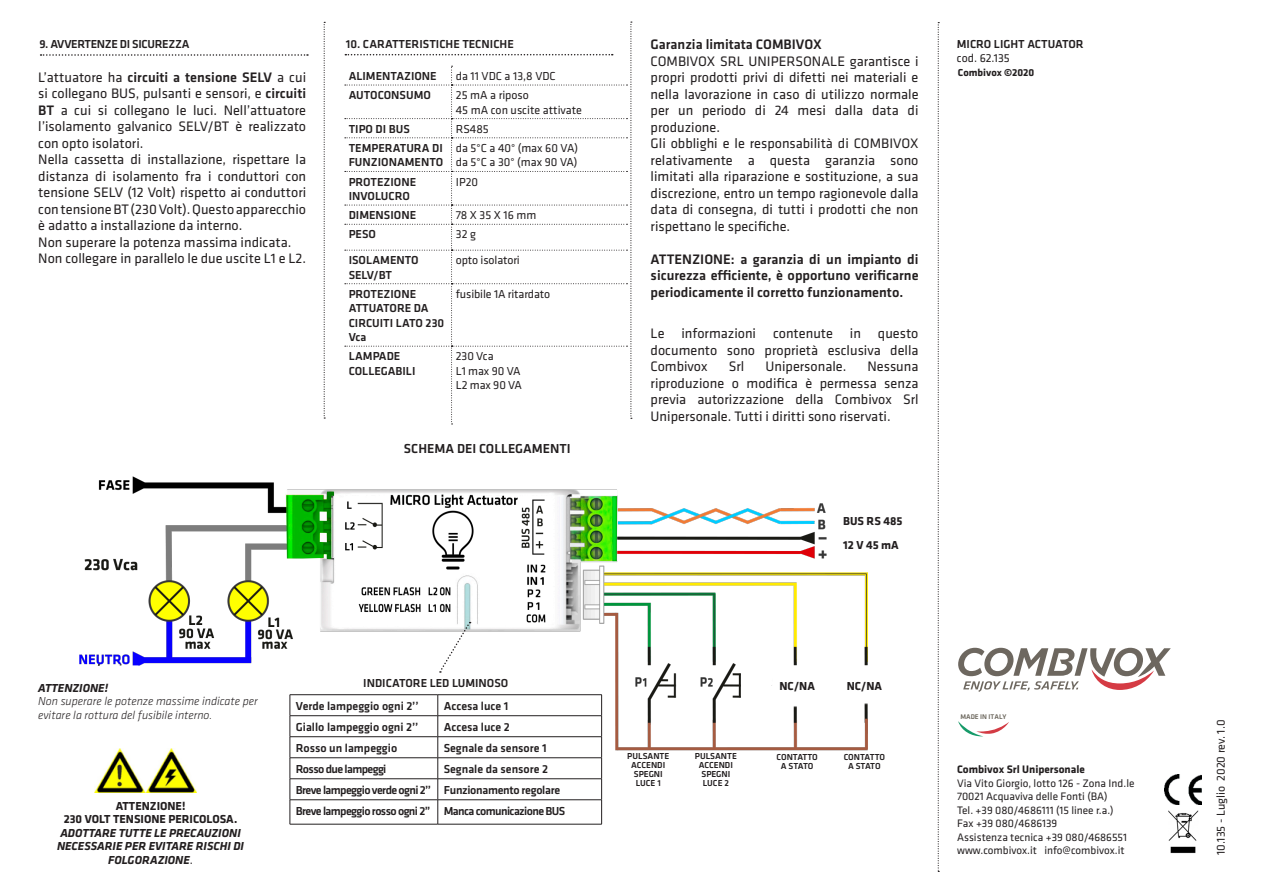
<style>
.page{position:relative;width:1263px;height:893px;background:#fff}
.page>*{position:absolute;margin:0;border:0;box-sizing:border-box;transform-origin:0 0}
.t1{font:14.25px/16.5px "Klavika";color:#231f20;text-align:justify}
.t2{font:500 14.25px/16.5px "Klavika";color:#231f20;text-align:justify}
.t3{font:500 13.5px "Klavika";color:#231f20}
.t4{font:500 12px/14.4px "Klavika";color:#231f20}
.t5{font:12px "Klavika";color:#231f20}
.t6{font:italic 700 12px/13.5px "Klavika";color:#231f20;text-align:center}
.t7{font:500 12px "Klavika";letter-spacing:-.05em;color:#231f20}
.t8{font:italic 300 12px/13.5px "Klavika";color:#231f20}
.t9{font:500 12px "Klavika";letter-spacing:-.025em;color:#231f20}
.t10{font:700 12px "Klavika";color:#231f20}
.t11{font:11.25px "Klavika";color:#231f20}
.t12{font:700 11.25px "Klavika";color:#231f20}
.t13{font:700 10.5px "Klavika";color:#231f20}
.t14{font:500 9px "Klavika";color:#231f20}
.t15{font:500 7.05px "Klavika";color:#6c675d}
.s1{font-weight:500}
.s2{font-style:normal}
.s3{font-weight:400;font-style:normal}
</style>
<div class="page">
<svg style="left:324px;top:22px;width:1px;height:397px"></svg>
<svg style="left:938px;top:22px;width:1px;height:850px"></svg>
<svg style="left:345px;top:22px;width:287px;height:403px"></svg>
<svg style="left:958px;top:648px;width:213px;height:44px"></svg>
<svg style="left:958px;top:721px;width:51px;height:15px"></svg>
<img style="left:1164px;top:774px;width:38px;height:30px">
<img style="left:1168px;top:811px;width:30px;height:42px">
<svg style="left:41px;top:54px;width:267px;height:2px"></svg>
<img style="left:79px;top:476px;width:789px;height:311px">
<svg style="left:439px;top:622px;width:32px;height:51px"></svg>
<hr style="left:290px;top:694px;width:148px;height:1px;background:#231f20">
<hr style="left:438px;top:694px;width:164px;height:1px;background:#231f20">
<hr style="left:290px;top:715px;width:148px;height:1px;background:#231f20">
<hr style="left:438px;top:715px;width:164px;height:1px;background:#231f20">
<hr style="left:290px;top:736px;width:148px;height:1px;background:#231f20">
<hr style="left:438px;top:736px;width:164px;height:1px;background:#231f20">
<hr style="left:290px;top:757px;width:148px;height:1px;background:#231f20">
<hr style="left:438px;top:757px;width:164px;height:1px;background:#231f20">
<hr style="left:290px;top:778px;width:148px;height:1px;background:#231f20">
<hr style="left:438px;top:778px;width:164px;height:1px;background:#231f20">
<hr style="left:290px;top:799px;width:148px;height:1px;background:#231f20">
<svg style="left:290px;top:695px;width:1px;height:129px"></svg>
<hr style="left:438px;top:799px;width:164px;height:1px;background:#231f20">
<svg style="left:437px;top:695px;width:1px;height:129px"></svg>
<svg style="left:601px;top:695px;width:1px;height:129px"></svg>
<hr style="left:290px;top:824px;width:148px;height:1px;background:#231f20">
<hr style="left:438px;top:824px;width:164px;height:1px;background:#231f20">
<img style="left:94px;top:748px;width:103px;height:45px">
<p class="t9" style="left:39px;top:37px;width:152px">9. AVVERTENZE DI SICUREZZA</p>
<p class="t1" style="left:38px;top:69px;width:269px">L’attuatore ha <span class="s1">circuiti a tensione SELV</span> a cui si collegano BUS, pulsanti e sensori, e <span class="s1">circuiti BT</span> a cui si collegano le luci. Nell’attuatore l’isolamento galvanico SELV/BT è realizzato con opto isolatori.</p>
<p class="t1" style="left:38px;top:152px;width:269px">Nella cassetta di installazione, rispettare la distanza di isolamento fra i conduttori con tensione SELV (12 Volt) rispetto ai conduttori con tensione BT (230 Volt). Questo apparecchio è adatto a installazione da interno.</p>
<p class="t1" style="left:38px;top:234px;width:255px">Non superare la potenza massima indicata.</p>
<p class="t1" style="left:38px;top:251px;width:269px">Non collegare in parallelo le due uscite L1 e L2.</p>
<p class="t4" style="left:346px;top:37px;width:170px">10. CARATTERISTICHE TECNICHE</p>
<p class="t4" style="left:349px;top:69px;width:90px">ALIMENTAZIONE</p>
<p class="t5" style="left:456px;top:69px;width:101px">da 11 VDC a 13,8 VDC</p>
<p class="t4" style="left:349px;top:88px;width:84px">AUTOCONSUMO</p>
<p class="t5" style="left:456px;top:89px;width:75px">25 mA a riposo</p>
<p class="t5" style="left:456px;top:103px;width:128px">45 mA con uscite attivate</p>
<p class="t4" style="left:349px;top:122px;width:63px">TIPO DI BUS</p>
<p class="t5" style="left:456px;top:122px;width:34px">RS485</p>
<p class="t4" style="left:349px;top:141px;width:96px">TEMPERATURA DI</p>
<p class="t4" style="left:349px;top:155px;width:96px">FUNZIONAMENTO</p>
<p class="t5" style="left:456px;top:141px;width:124px">da 5°C a 40° (max 60 VA)</p>
<p class="t5" style="left:456px;top:156px;width:123px">da 5°C a 30° (max 90 VA)</p>
<p class="t4" style="left:349px;top:175px;width:69px">PROTEZIONE</p>
<p class="t4" style="left:349px;top:189px;width:63px">INVOLUCRO</p>
<p class="t5" style="left:456px;top:175px;width:24px">IP20</p>
<p class="t4" style="left:349px;top:208px;width:69px">DIMENSIONE</p>
<p class="t5" style="left:456px;top:209px;width:82px">78 X 35 X 16 mm</p>
<p class="t4" style="left:349px;top:227px;width:29px">PESO</p>
<p class="t5" style="left:456px;top:228px;width:22px">32 g</p>
<p class="t4" style="left:349px;top:253px;width:71px">ISOLAMENTO</p>
<p class="t4" style="left:349px;top:268px;width:45px">SELV/BT</p>
<p class="t5" style="left:456px;top:254px;width:66px">opto isolatori</p>
<p class="t4" style="left:349px;top:287px;width:69px">PROTEZIONE</p>
<p class="t4" style="left:349px;top:301px;width:97px">ATTUATORE DA<br>CIRCUITI LATO 230<br>Vca</p>
<p class="t5" style="left:456px;top:287px;width:96px">fusibile 1A ritardato</p>
<p class="t4" style="left:349px;top:349px;width:68px">LAMPADE<br>COLLEGABILI</p>
<p class="t5" style="left:456px;top:350px;width:39px">230 Vca</p>
<p class="t5" style="left:456px;top:364px;width:66px">L1 max 90 VA</p>
<p class="t5" style="left:456px;top:379px;width:68px">L2 max 90 VA</p>
<p class="t3" style="left:404px;top:442px;width:168px">SCHEMA DEI COLLEGAMENTI</p>
<p class="t2" style="left:651px;top:37px;width:173px">Garanzia limitata COMBIVOX</p>
<p class="t1" style="left:651px;top:53px;width:269px">COMBIVOX SRL UNIPERSONALE garantisce i propri prodotti privi di difetti nei materiali e nella lavorazione in caso di utilizzo normale per un periodo di 24 mesi dalla data di produzione.</p>
<p class="t1" style="left:651px;top:136px;width:269px">Gli obblighi e le responsabilità di COMBIVOX relativamente a questa garanzia sono limitati alla riparazione e sostituzione, a sua discrezione, entro un tempo ragionevole dalla data di consegna, di tutti i prodotti che non rispettano le specifiche.</p>
<p class="t2" style="left:651px;top:251px;width:269px">ATTENZIONE: a garanzia di un impianto di sicurezza efficiente, è opportuno verificarne periodicamente il corretto funzionamento.</p>
<p class="t1" style="left:651px;top:326px;width:269px">Le informazioni contenute in questo documento sono proprietà esclusiva della Combivox</p>
<p class="t1" style="left:729px;top:359px;width:17px">Srl</p>
<p class="t1" style="left:765px;top:359px;width:82px">Unipersonale.</p>
<p class="t1" style="left:651px;top:359px;width:269px;text-indent:217px">Nessuna riproduzione o modifica è permessa senza previa autorizzazione della Combivox Srl Unipersonale. Tutti i diritti sono riservati.</p>
<p class="t10" style="left:843px;top:514px;width:61px">BUS RS 485</p>
<p class="t10" style="left:843px;top:538px;width:57px">12 V 45 mA</p>
<p class="t4" style="left:957px;top:37px;width:128px">MICRO LIGHT ACTUATOR</p>
<p class="t5" style="left:957px;top:52px;width:54px">cod. 62.135</p>
<p class="t13" style="left:958px;top:66px;width:78px">Combivox ©2020</p>
<p class="t6" style="left:38px;top:681px;width:71px">ATTENZIONE!</p>
<p class="t8" style="left:38px;top:695px;width:221px">Non superare le potenze massime indicate per evitare la rottura del fusibile interno.</p>
<p class="t10" style="left:116px;top:799px;width:71px">ATTENZIONE!</p>
<p class="t6" style="left:57px;top:813px;width:188px"><span class="s2">230 VOLT TENSIONE PERICOLOSA.<br></span>ADOTTARE TUTTE LE PRECAUZIONI<br>NECESSARIE PER EVITARE RISCHI DI<br>FOLGORAZIONE<span class="s3">.</span></p>
<p class="t4" style="left:363px;top:676px;width:147px">INDICATORE LED LUMINOSO</p>
<p class="t4" style="left:296px;top:699px;width:124px">Verde lampeggio ogni 2’’</p>
<p class="t4" style="left:444px;top:699px;width:66px">Accesa luce 1</p>
<p class="t4" style="left:296px;top:720px;width:124px">Giallo lampeggio ogni 2’’</p>
<p class="t4" style="left:444px;top:720px;width:68px">Accesa luce 2</p>
<p class="t4" style="left:296px;top:741px;width:103px">Rosso un lampeggio</p>
<p class="t4" style="left:444px;top:741px;width:104px">Segnale da sensore 1</p>
<p class="t7" style="left:296px;top:762px;width:92px">Rosso due lampeggi</p>
<p class="t4" style="left:444px;top:762px;width:106px">Segnale da sensore 2</p>
<p class="t7" style="left:296px;top:783px;width:137px">Breve lampeggio verde ogni 2’’</p>
<p class="t9" style="left:444px;top:783px;width:118px">Funzionamento regolare</p>
<p class="t7" style="left:296px;top:804px;width:136px">Breve lampeggio rosso ogni 2’’</p>
<p class="t7" style="left:444px;top:804px;width:123px">Manca comunicazione BUS</p>
<p class="t14" style="left:627px;top:751px;width:44px">PULSANTE</p>
<p class="t14" style="left:631px;top:760px;width:36px">ACCENDI</p>
<p class="t14" style="left:634px;top:769px;width:30px">SPEGNI</p>
<p class="t14" style="left:636px;top:778px;width:26px">LUCE 1</p>
<p class="t14" style="left:695px;top:751px;width:44px">PULSANTE</p>
<p class="t14" style="left:699px;top:760px;width:36px">ACCENDI</p>
<p class="t14" style="left:701px;top:769px;width:30px">SPEGNI</p>
<p class="t14" style="left:703px;top:778px;width:27px">LUCE 2</p>
<p class="t10" style="left:779px;top:679px;width:37px">NC/NA</p>
<p class="t14" style="left:776px;top:752px;width:43px">CONTATTO</p>
<p class="t14" style="left:781px;top:761px;width:34px">A STATO</p>
<p class="t10" style="left:847px;top:679px;width:37px">NC/NA</p>
<p class="t14" style="left:844px;top:752px;width:43px">CONTATTO</p>
<p class="t14" style="left:848px;top:761px;width:34px">A STATO</p>
<p class="t15" style="left:960px;top:713px;width:48px">MADE IN ITALY</p>
<p class="t12" style="left:957px;top:764px;width:129px">Combivox Srl Unipersonale</p>
<p class="t11" style="left:957px;top:777px;width:179px">Via Vito Giorgio, lotto 126 - Zona Ind.le</p>
<p class="t11" style="left:957px;top:791px;width:152px">70021 Acquaviva delle Fonti (BA)</p>
<p class="t11" style="left:957px;top:804px;width:158px">Tel. +39 080/4686111 (15 linee r.a.)</p>
<p class="t11" style="left:957px;top:818px;width:102px">Fax +39 080/4686139</p>
<p class="t11" style="left:957px;top:831px;width:171px">Assistenza tecnica +39 080/4686551</p>
<p class="t11" style="left:957px;top:845px;width:169px">www.combivox.it info@combivox.it</p>
<p class="t5" style="left:1214px;top:855px;width:137px;rotate:-90deg">10.135 - Luglio 2020 rev. 1.0</p>
</div>
